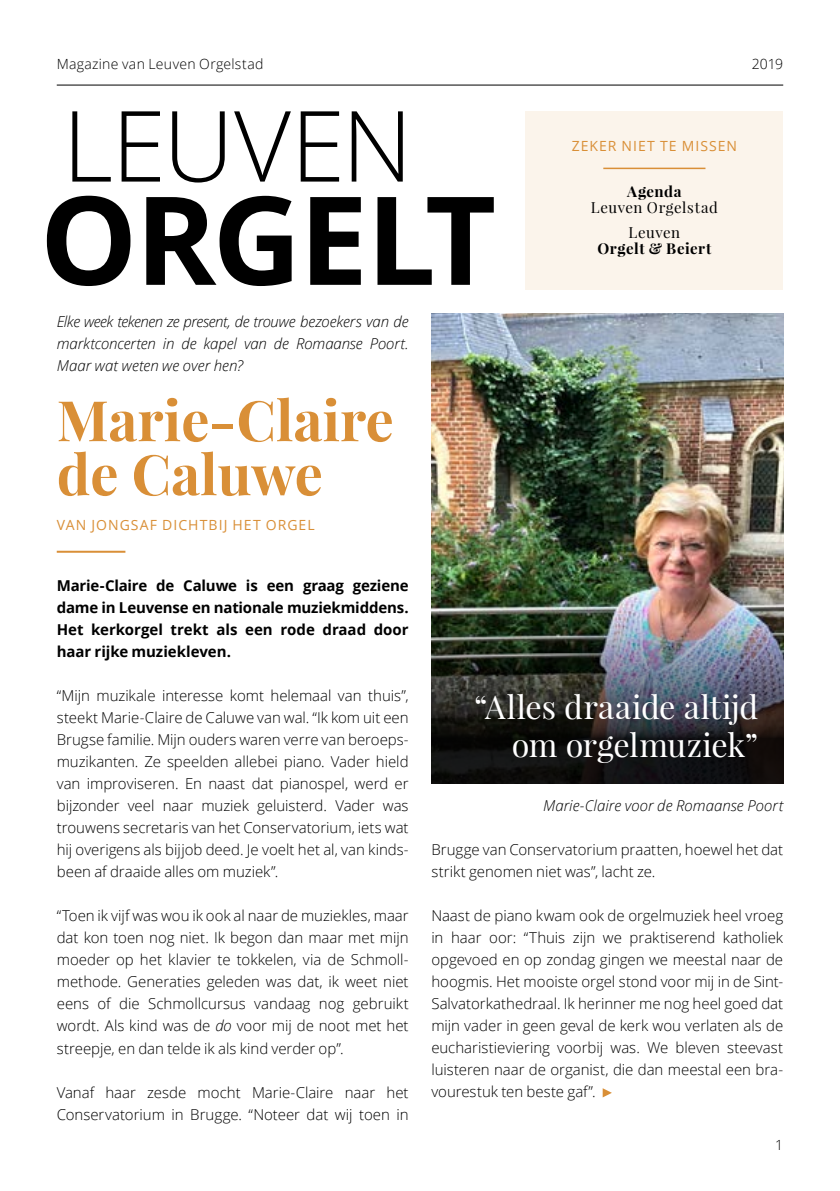
<style>
.page{position:relative;width:840px;height:1191px;background:#fff}
.page>*{position:absolute;margin:0;border:0;box-sizing:border-box;transform-origin:0 0}
.t1{font:700 122.8px "Open Sans";letter-spacing:-.02em;color:#000}
.t2{font:300 98.4px "Open Sans";letter-spacing:-.015em;color:#000}
.t3{font:700 56px/54px "Playfair Display";color:#d98f37}
.t4{font:32.2px/38.8px "Playfair Display";letter-spacing:-.005em;color:#fff;text-align:right}
.t5{font:300 15px/22px "Open Sans";color:#000;text-align:justify}
.t6{font:italic 300 15px/22px "Open Sans";color:#000;text-align:justify}
.t7{font:700 15px/22px "Open Sans";letter-spacing:-.005em;color:#000;text-align:justify}
.t8{font:15px/24.6px "Playfair Display";letter-spacing:.035em;color:#000;text-align:center}
.t9{font:700 15px "Playfair Display";letter-spacing:.03em;color:#000}
.t10{font:14px "Open Sans";letter-spacing:.075em;color:#d98f37}
.t11{font:300 14px "Open Sans";letter-spacing:.02em;color:#000}
.s1{font-style:italic}
</style>
<div class="page">
<hr style="left:57px;top:85px;width:725px;height:1px;background:#000">
<img style="left:431px;top:314px;width:351px;height:294px">
<hr style="left:57px;top:551px;width:68px;height:2px;background:#d98f37">
<img style="left:431px;top:608px;width:351px;height:175px">
<div style="left:525px;top:111px;width:257px;height:178px;background:#fbf4eb"></div>
<hr style="left:603px;top:168px;width:102px;height:1px;background:#d98f37">
<svg style="left:602px;top:1088px;width:9px;height:9px"></svg>
<p class="t11" style="left:57px;top:55px;width:208px">Magazine van Leuven Orgelstad</p>
<p class="t11" style="left:751px;top:55px;width:33px">2019</p>
<h2 class="t2" style="left:62px;top:78px;width:351px">LEUVEN</h2>
<h1 class="t1" style="left:40px;top:153px;width:457px">ORGELT</h1>
<p class="t6" style="left:57px;top:310px;width:353px">Elke week tekenen ze present, de trouwe bezoekers van de marktconcerten in de kapel van de Romaanse Poort.<br>Maar wat weten we over hen?</p>
<h3 class="t3" style="left:57px;top:393px;width:338px">Marie-Claire de Caluwe</h3>
<p class="t10" style="left:57px;top:515px;width:259px">VAN JONGSAF DICHTBIJ HET ORGEL</p>
<p class="t10" style="left:571px;top:136px;width:167px">ZEKER NIET TE MISSEN</p>
<p class="t9" style="left:626px;top:182px;width:56px">Agenda</p>
<p class="t8" style="left:590px;top:195px;width:128px">Leuven Orgelstad<br>Leuven</p>
<p class="t9" style="left:597px;top:239px;width:115px">Orgelt &amp; Beiert</p>
<p class="t7" style="left:57px;top:574px;width:353px">Marie-Claire de Caluwe is een graag geziene dame in Leuvense en nationale muziekmiddens.<br>Het kerkorgel trekt als een rode draad door haar rijke muziekleven.</p>
<p class="t5" style="left:57px;top:684px;width:353px">“Mijn muzikale interesse komt helemaal van thuis”, steekt Marie-Claire de Caluwe van wal. “Ik kom uit een Brugse familie. Mijn ouders waren verre van beroeps&shy;muzikanten. Ze speelden allebei piano. Vader hield van improviseren. En naast dat pianospel, werd er bijzonder veel naar muziek geluisterd. Vader was trouwens secretaris van het Conservatorium, iets wat hij overigens als bijjob deed. Je voelt het al, van kinds&shy;been af draaide alles om muziek”.</p>
<p class="t5" style="left:57px;top:904px;width:353px">“Toen ik vijf was wou ik ook al naar de muziekles, maar dat kon toen nog niet. Ik begon dan maar met mijn moeder op het klavier te tokkelen, via de Schmoll&shy;methode. Generaties geleden was dat, ik weet niet eens of die Schmollcursus vandaag nog gebruikt wordt. Als kind was de <span class="s1">do</span> voor mij de noot met het streepje, en dan telde ik als kind verder op”.</p>
<p class="t5" style="left:57px;top:1080px;width:353px">Vanaf haar zesde mocht Marie-Claire naar het<br>Conservatorium in Brugge. “Noteer dat wij toen in</p>
<h3 class="t4" style="left:474px;top:687px;width:285px">“Alles draaide altijd om orgelmuziek”</h3>
<p class="t6" style="left:542px;top:794px;width:241px">Marie-Claire voor de Romaanse Poort</p>
<p class="t5" style="left:431px;top:838px;width:353px">Brugge van Conservatorium praatten, hoewel het dat strikt genomen niet was”, lacht ze.</p>
<p class="t5" style="left:431px;top:904px;width:353px">Naast de piano kwam ook de orgelmuziek heel vroeg in haar oor: “Thuis zijn we praktiserend katholiek opgevoed en op zondag gingen we meestal naar de hoogmis. Het mooiste orgel stond voor mij in de Sint-Salvatorkathedraal. Ik herinner me nog heel goed dat mijn vader in geen geval de kerk wou verlaten als de eucharistieviering voorbij was. We bleven steevast luisteren naar de organist, die dan meestal een bra&shy;vourestuk ten beste gaf”.</p>
<p class="t11" style="left:774px;top:1134px;width:9px">1</p>
</div>
